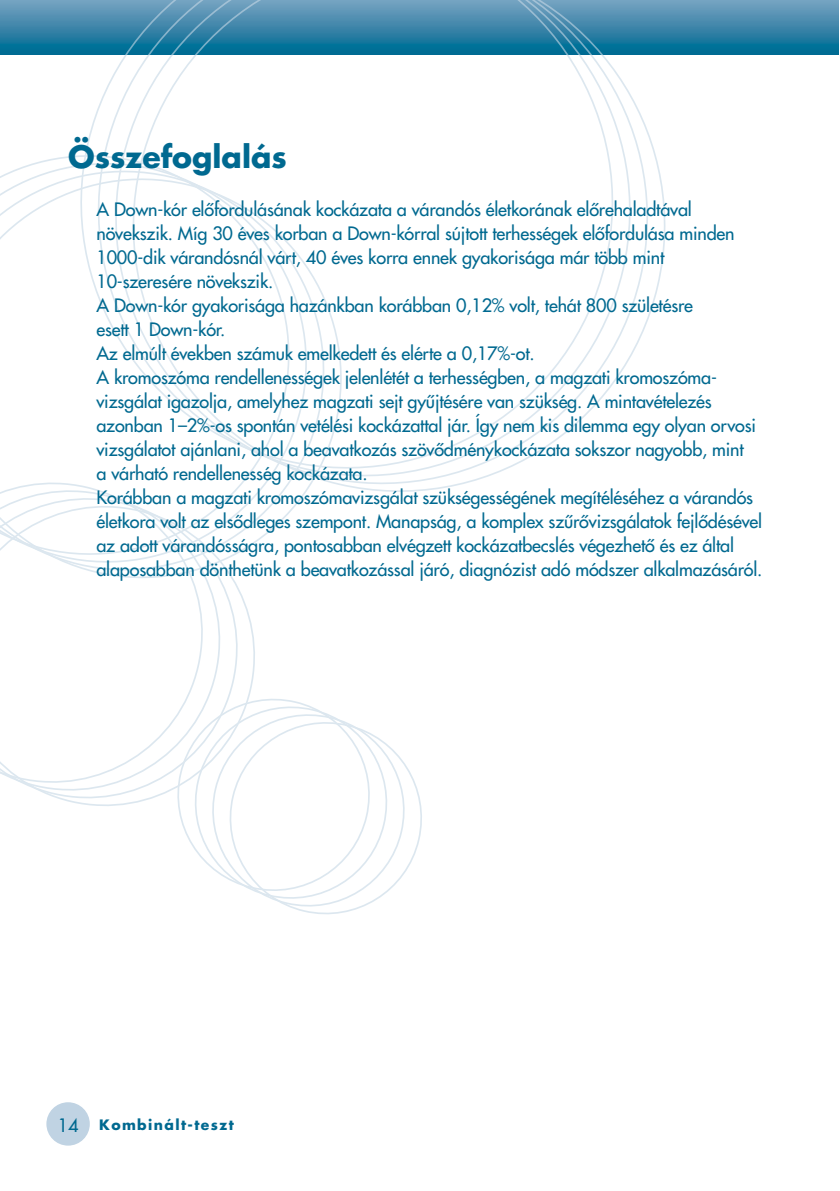
<style>
.page{position:relative;width:840px;height:1191px;background:#fff}
.page>*{position:absolute;margin:0;border:0;box-sizing:border-box;transform-origin:0 0}
.t1{font:700 30px "H Futura";color:#006990}
.t2{font:18px/24px "H Futura";letter-spacing:-.01em;color:#006990}
.t3{font:700 14px "H Futura";letter-spacing:.1em;color:#006990}
.s1{font-weight:400;font-size:18px}
</style>
<div class="page">
<div style="left:0;top:1px;width:838px;height:53px;background:linear-gradient(to bottom,#7aa1c0,#006992)"></div>
<svg style="left:655px;top:1px;width:18px;height:297px"></svg>
<svg style="left:290px;top:752px;width:123px;height:163px"></svg>
<svg style="left:638px;top:1px;width:17px;height:342px"></svg>
<svg style="left:51px;top:574px;width:183px;height:230px"></svg>
<svg style="left:272px;top:737px;width:123px;height:170px"></svg>
<svg style="left:55px;top:1px;width:583px;height:491px"></svg>
<svg style="left:0;top:136px;width:308px;height:438px"></svg>
<svg style="left:0;top:468px;width:217px;height:328px"></svg>
<svg style="left:169px;top:690px;width:209px;height:209px"></svg>
<div style="left:46px;top:1102px;width:44px;height:43px;background:#c0d3e3;border-radius:50%"></div>
<h1 class="t1" style="left:68px;top:136px;width:220px">Összefoglalás</h1>
<p class="t2" style="left:96px;top:197px;width:667px">A Down-kór elôfordulásának kockázata a várandós életkorának elôrehaladtával növekszik. Míg 30 éves korban a Down-kórral sújtott terhességek elôfordulása minden 1000-dik várandósnál várt, 40 éves korra ennek gyakorisága már több mint 10-szeresére növekszik.<br>A Down-kór gyakorisága hazánkban korábban 0,12% volt, tehát 800 születésre<br>esett 1 Down-kór.<br>Az elmúlt években számuk emelkedett és elérte a 0,17%-ot.<br>A kromoszóma rendellenességek jelenlétét a terhességben, a magzati kromoszóma&shy;vizsgálat igazolja, amelyhez magzati sejt gyûjtésére van szükség. A mintavételezés azonban 1–2%-os spontán vetélési kockázattal jár. Így nem kis dilemma egy olyan orvosi vizsgálatot ajánlani, ahol a beavatkozás szövôdménykockázata sokszor nagyobb, mint<br>a várható rendellenesség kockázata.<br>Korábban a magzati kromoszómavizsgálat szükségességének megítéléséhez a várandós életkora volt az elsôdleges szempont. Manapság, a komplex szûrôvizsgálatok fejlôdésével az adott várandósságra, pontosabban elvégzett kockázatbecslés végezhetô és ez által alaposabban dönthetünk a beavatkozással járó, diagnózist adó módszer alkalmazásáról.</p>
<p class="t3" style="left:58px;top:1115px;width:177px"><span class="s1">14</span> Kombinált-teszt</p>
</div>
